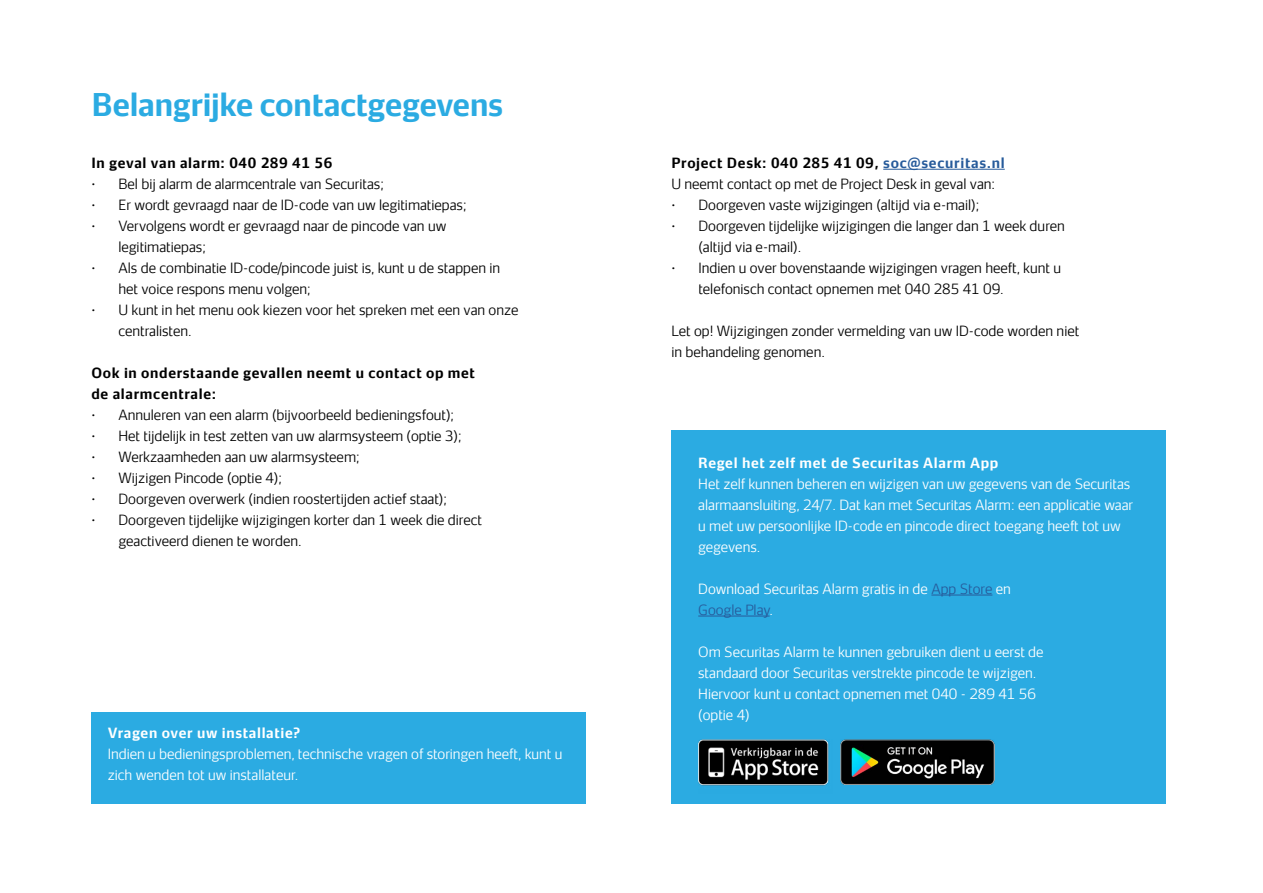
<style>
.page{position:relative;width:1263px;height:893px;background:#fff}
.page>*{position:absolute;margin:0;border:0;box-sizing:border-box;transform-origin:0 0}
.t1{font:700 30px "Securitas Sans TT";letter-spacing:-.01em;color:#2babe2}
.t2{font:300 13.5px/21px "Securitas Sans TT";color:#000}
.t3{font:300 13.5px/21px "Securitas Sans TT";color:#fff}
.t4{font:700 13.5px/21px "Securitas Sans TT";letter-spacing:.05em;color:#000}
.t5{font:700 13.5px "Securitas Sans TT";letter-spacing:.05em;color:#fff}
.s1{font-weight:700}
.s2{font-weight:700;color:#275b9b}
.s3{color:#275b9b}
</style>
<div class="page">
<hr style="left:883px;top:169px;width:122px;height:1px;background:#275b9b">
<div style="left:91px;top:712px;width:494px;height:92px;background:#2babe2"></div>
<div style="left:672px;top:430px;width:494px;height:374px;background:#2babe2"></div>
<hr style="left:931px;top:595px;width:61px;height:1px;background:#275b9b">
<hr style="left:698px;top:616px;width:72px;height:1px;background:#275b9b">
<img style="left:841px;top:739px;width:154px;height:45px">
<img style="left:698px;top:739px;width:131px;height:47px">
<h1 class="t1" style="left:91px;top:78px;width:413px">Belangrijke contactgegevens</h1>
<p class="t4" style="left:91px;top:151px;width:242px">In geval van alarm: 040 289 41 56</p>
<p class="t2" style="left:91px;top:172px;width:294px">• Bel bij alarm de alarmcentrale van Securitas;</p>
<p class="t2" style="left:91px;top:193px;width:376px">• Er wordt gevraagd naar de ID-code van uw legitimatiepas;</p>
<p class="t2" style="left:118px;top:214px;width:329px;text-indent:-27px">• Vervolgens wordt er gevraagd naar de pincode van uw legitimatiepas;</p>
<p class="t2" style="left:118px;top:256px;width:383px;text-indent:-27px">• Als de combinatie ID-code/pincode juist is, kunt u de stappen in het voice respons menu volgen;</p>
<p class="t2" style="left:118px;top:298px;width:402px;text-indent:-27px">• U kunt in het menu ook kiezen voor het spreken met een van onze centralisten.</p>
<p class="t4" style="left:91px;top:361px;width:385px">Ook in onderstaande gevallen neemt u contact op met de alarmcentrale:</p>
<p class="t2" style="left:91px;top:403px;width:364px">• Annuleren van een alarm (bijvoorbeeld bedieningsfout);</p>
<p class="t2" style="left:91px;top:424px;width:371px">• Het tijdelijk in test zetten van uw alarmsysteem (optie 3);</p>
<p class="t2" style="left:91px;top:445px;width:269px">• Werkzaamheden aan uw alarmsysteem;</p>
<p class="t2" style="left:91px;top:466px;width:192px">• Wijzigen Pincode (optie 4);</p>
<p class="t2" style="left:91px;top:487px;width:357px">• Doorgeven overwerk (indien roostertijden actief staat);</p>
<p class="t2" style="left:118px;top:508px;width:365px;text-indent:-27px">• Doorgeven tijdelijke wijzigingen korter dan 1 week die direct geactiveerd dienen te worden.</p>
<p class="t5" style="left:108px;top:721px;width:194px">Vragen over uw installatie?</p>
<p class="t3" style="left:108px;top:742px;width:456px">Indien u bedieningsproblemen, technische vragen of storingen heeft, kunt u zich wenden tot uw installateur.</p>
<p class="t2" style="left:671px;top:151px;width:335px"><span class="s1">Project Desk: 040 285 41 09,</span> <span class="s2">soc@securitas.nl<br></span>U neemt contact op met de Project Desk in geval van:</p>
<p class="t2" style="left:671px;top:193px;width:309px">• Doorgeven vaste wijzigingen (altijd via e-mail);</p>
<p class="t2" style="left:698px;top:214px;width:368px;text-indent:-27px">• Doorgeven tijdelijke wijzigingen die langer dan 1 week duren (altijd via e-mail).</p>
<p class="t2" style="left:698px;top:256px;width:364px;text-indent:-27px">• Indien u over bovenstaande wijzigingen vragen heeft, kunt u telefonisch contact opnemen met 040 285 41 09.</p>
<p class="t2" style="left:671px;top:319px;width:409px">Let op! Wijzigingen zonder vermelding van uw ID-code worden niet in behandeling genomen.</p>
<p class="t5" style="left:698px;top:451px;width:301px">Regel het zelf met de Securitas Alarm App</p>
<p class="t3" style="left:698px;top:472px;width:436px">Het zelf kunnen beheren en wijzigen van uw gegevens van de Securitas alarmaansluiting, 24/7. Dat kan met Securitas Alarm: een applicatie waar u met uw persoonlijke ID-code en pincode direct toegang heeft tot uw gegevens.</p>
<p class="t3" style="left:698px;top:577px;width:314px">Download Securitas Alarm gratis in de <span class="s3">App Store</span> en<br><span class="s3">Google Play</span>.</p>
<p class="t3" style="left:698px;top:640px;width:347px">Om Securitas Alarm te kunnen gebruiken dient u eerst de standaard door Securitas verstrekte pincode te wijzigen.<br>Hiervoor kunt u contact opnemen met 040 - 289 41 56 (optie 4)</p>
</div>
